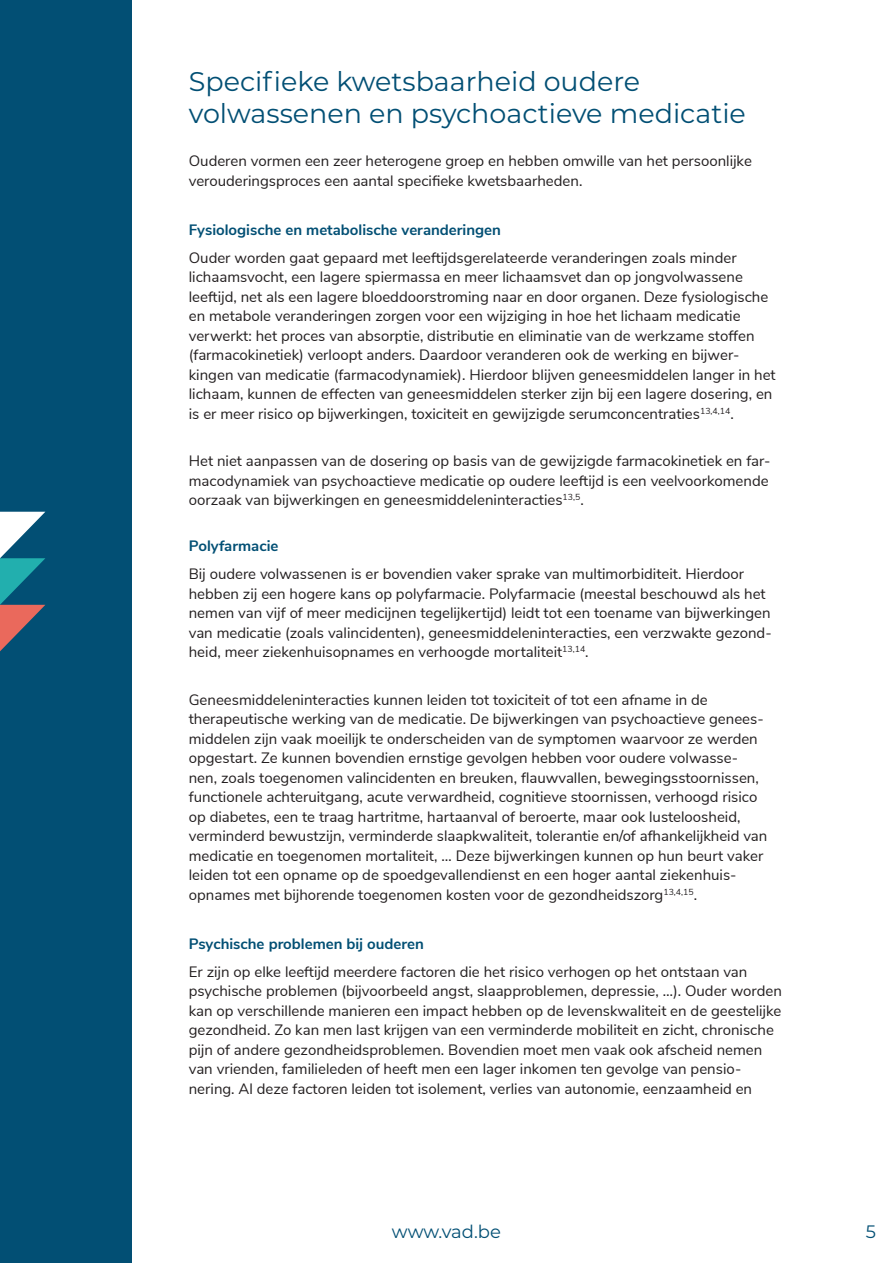
<style>
.page{position:relative;width:893px;height:1263px;background:#fff}
.page>*{position:absolute;margin:0;border:0;box-sizing:border-box;transform-origin:0 0}
.Grote_titel{font:27px/32.4px "Montserrat";color:#024f74}
.t1{font:18px "Montserrat";letter-spacing:-.005em;color:#024f74}
.body{font:15px/19.5px "Nunito Sans";color:#231f20}
.Paragraph_Style_1{font:700 15px "Nunito Sans";color:#024f74}
</style>
<div class="page">
<div style="left:0;top:0;width:132px;height:1263px;background:#024f74"></div>
<svg style="left:0;top:512px;width:45px;height:139px"></svg>
<p class="Grote_titel" style="left:189px;top:64px;width:559px">Specifieke kwetsbaarheid oudere volwassenen en psychoactieve medicatie</p>
<p class="body" style="left:189px;top:151px;width:565px">Ouderen vormen een zeer heterogene groep en hebben omwille van het persoonlijke verouderingsproces een aantal specifieke kwetsbaarheden.</p>
<p class="Paragraph_Style_1" style="left:189px;top:218px;width:314px">Fysiologische en metabolische veranderingen</p>
<p class="body" style="left:189px;top:247px;width:588px">Ouder worden gaat gepaard met leeftijdsgerelateerde veranderingen zoals minder lichaamsvocht, een lagere spiermassa en meer lichaamsvet dan op jongvolwassene leeftijd, net als een lagere bloeddoorstroming naar en door organen. Deze fysiologische en metabole veranderingen zorgen voor een wijziging in hoe het lichaam medicatie verwerkt: het proces van absorptie, distributie en eliminatie van de werkzame stoffen (farmacokinetiek) verloopt anders. Daardoor veranderen ook de werking en bijwer&shy;kingen van medicatie (farmacodynamiek). Hierdoor blijven geneesmiddelen langer in het lichaam, kunnen de effecten van geneesmiddelen sterker zijn bij een lagere dosering, en is er meer risico op bijwerkingen, toxiciteit en gewijzigde serumconcentraties<sup>13,4,14</sup>.</p>
<p class="body" style="left:189px;top:450px;width:583px;text-align:justify">Het niet aanpassen van de dosering op basis van de gewijzigde farmacokinetiek en far&shy;macodynamiek van psychoactieve medicatie op oudere leeftijd is een veelvoorkomende oorzaak van bijwerkingen en geneesmiddeleninteracties<sup>13,5</sup>.</p>
<p class="Paragraph_Style_1" style="left:189px;top:535px;width:91px">Polyfarmacie</p>
<p class="body" style="left:189px;top:563px;width:584px">Bij oudere volwassenen is er bovendien vaker sprake van multimorbiditeit. Hierdoor hebben zij een hogere kans op polyfarmacie. Polyfarmacie (meestal beschouwd als het nemen van vijf of meer medicijnen tegelijkertijd) leidt tot een toename van bijwerkingen van medicatie (zoals valincidenten), geneesmiddeleninteracties, een verzwakte gezond&shy;heid, meer ziekenhuisopnames en verhoogde mortaliteit<sup>13,14</sup>.</p>
<p class="body" style="left:189px;top:689px;width:580px">Geneesmiddeleninteracties kunnen leiden tot toxiciteit of tot een afname in de therapeutische werking van de medicatie. De bijwerkingen van psychoactieve genees&shy;middelen zijn vaak moeilijk te onderscheiden van de symptomen waarvoor ze werden opgestart. Ze kunnen bovendien ernstige gevolgen hebben voor oudere volwasse&shy;nen, zoals toegenomen valincidenten en breuken, flauwvallen, bewegingsstoornissen, functionele achteruitgang, acute verwardheid, cognitieve stoornissen, verhoogd risico op diabetes, een te traag hartritme, hartaanval of beroerte, maar ook lusteloosheid, verminderd bewustzijn, verminderde slaapkwaliteit, tolerantie en/of afhankelijkheid van medicatie en toegenomen mortaliteit, … Deze bijwerkingen kunnen op hun beurt vaker leiden tot een opname op de spoedgevallendienst en een hoger aantal ziekenhuis&shy;opnames met bijhorende toegenomen kosten voor de gezondheidszorg<sup>13,4,15</sup>.</p>
<p class="Paragraph_Style_1" style="left:189px;top:932px;width:237px">Psychische problemen bij ouderen</p>
<p class="body" style="left:189px;top:961px;width:595px">Er zijn op elke leeftijd meerdere factoren die het risico verhogen op het ontstaan van psychische problemen (bijvoorbeeld angst, slaapproblemen, depressie, …). Ouder worden kan op verschillende manieren een impact hebben op de levenskwaliteit en de geestelijke gezondheid. Zo kan men last krijgen van een verminderde mobiliteit en zicht, chronische pijn of andere gezondheidsproblemen. Bovendien moet men vaak ook afscheid nemen van vrienden, familieleden of heeft men een lager inkomen ten gevolge van pensio&shy;nering. Al deze factoren leiden tot isolement, verlies van autonomie, eenzaamheid en</p>
<p class="t1" style="left:392px;top:1219px;width:111px">www.vad.be</p>
<p class="t1" style="left:866px;top:1219px;width:12px">5</p>
</div>
